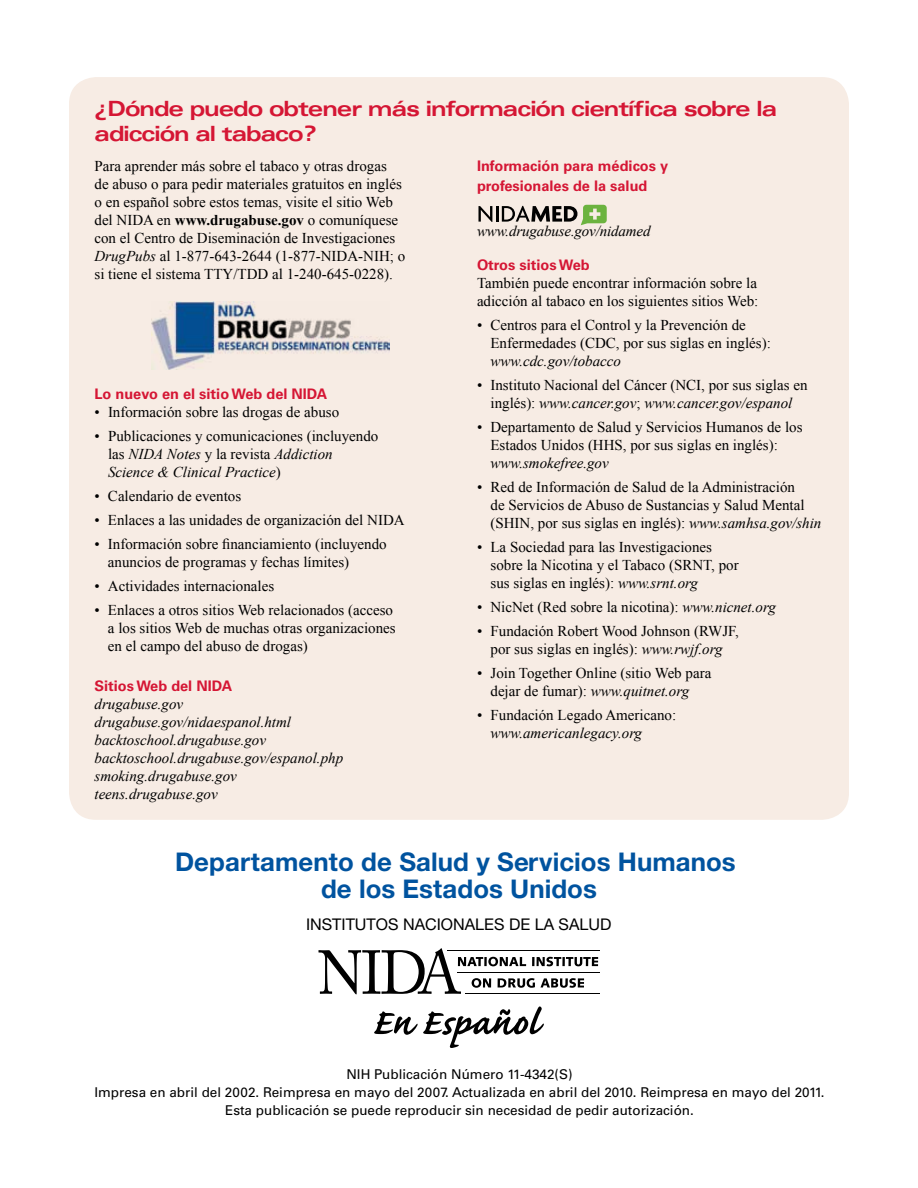
<style>
.page{position:relative;width:918px;height:1188px;background:#fff}
.page>*{position:absolute;margin:0;border:0;box-sizing:border-box;transform-origin:0 0}
.t1{font:700 25.8px/26.4px "Helvetica Neue LT Std";letter-spacing:.005em;color:#00539f;text-align:center}
.t2{font:700 expanded 21px/25.2px "Univers LT Std";letter-spacing:-.05em;color:#d51634}
.t3{font:16.2px "Helvetica Neue LT Std";color:#000}
.t4{font:15px/18px "Times New Roman";color:#000}
.t5{font:italic 15px/18px "Times New Roman";color:#000}
.t6{font:700 14.55px/20px "Univers LT Std";color:#d51634}
.t7{font:13.5px/18px "Univers LT Std";color:#000;text-align:center}
.s1{font-weight:700}
.s2{font-style:italic}
</style>
<div class="page">
<svg style="left:318px;top:948px;width:280px;height:46px"></svg>
<hr style="left:447px;top:950px;width:153px;height:1px;background:#000">
<hr style="left:465px;top:993px;width:135px;height:1px;background:#000">
<hr style="left:457px;top:972px;width:143px;height:1px;background:#000">
<svg style="left:374px;top:1006px;width:170px;height:42px"></svg>
<div style="left:69px;top:77px;width:780px;height:743px;background:#f7ece4;border-radius:27px"></div>
<img style="left:152px;top:301px;width:237px;height:68px">
<svg style="left:478px;top:205px;width:129px;height:20px"></svg>
<h2 class="t2" style="left:94px;top:96px;width:684px">¿Dónde puedo obtener más información científica sobre la adicción al tabaco?</h2>
<p class="t4" style="left:94px;top:157px;width:312px">Para aprender más sobre el tabaco y otras drogas<br>de abuso o para pedir materiales gratuitos en inglés o en español sobre estos temas, visite el sitio Web del NIDA en <span class="s1">www.drugabuse.gov</span> o comuníquese con el Centro de Diseminación de Investigaciones <span class="s2">DrugPubs</span> al 1-877-643-2644 (1-877-NIDA-NIH; o si tiene el sistema TTY/TDD al 1-240-645-0228).</p>
<p class="t6" style="left:477px;top:156px;width:193px">Información para médicos y profesionales de la salud</p>
<p class="t5" style="left:477px;top:222px;width:175px">www.drugabuse.gov/nidamed</p>
<p class="t6" style="left:477px;top:255px;width:114px">Otros sitios Web</p>
<p class="t4" style="left:477px;top:273px;width:283px">También puede encontrar información sobre la adicción al tabaco en los siguientes sitios Web:</p>
<p class="t4" style="left:490px;top:316px;width:282px;text-indent:-14px">• Centros para el Control y la Prevención de<br>Enfermedades (CDC, por sus siglas en inglés):</p>
<p class="t5" style="left:490px;top:352px;width:132px">www.cdc.gov/tobacco</p>
<p class="t4" style="left:477px;top:376px;width:332px;text-align:center">• Instituto Nacional del Cáncer (NCI, por sus siglas en inglés): <span class="s2">www.cancer.gov</span>; <span class="s2">www.cancer.gov/espanol</span></p>
<p class="t4" style="left:490px;top:418px;width:314px;text-indent:-14px">• Departamento de Salud y Servicios Humanos de los<br>Estados Unidos (HHS, por sus siglas en inglés):</p>
<p class="t5" style="left:490px;top:454px;width:120px">www.smokefree.gov</p>
<p class="t4" style="left:490px;top:478px;width:332px;text-indent:-14px">• Red de Información de Salud de la Administración<br>de Servicios de Abuso de Sustancias y Salud Mental (SHIN, por sus siglas en inglés): <span class="s2">www.samhsa.gov/shin</span></p>
<p class="t4" style="left:490px;top:538px;width:250px;text-indent:-14px">• La Sociedad para las Investigaciones sobre la Nicotina y el Tabaco (SRNT, por sus siglas en inglés): <span class="s2">www.srnt.org</span></p>
<p class="t4" style="left:477px;top:598px;width:300px">• NicNet (Red sobre la nicotina): <span class="s2">www.nicnet.org</span></p>
<p class="t4" style="left:477px;top:622px;width:264px;text-align:center">• Fundación Robert Wood Johnson (RWJF, por sus siglas en inglés): <span class="s2">www.rwjf.org</span></p>
<p class="t4" style="left:477px;top:664px;width:236px;text-align:center">• Join Together Online (sitio Web para dejar de fumar): <span class="s2">www.quitnet.org</span></p>
<p class="t4" style="left:477px;top:706px;width:201px">• Fundación Legado Americano:</p>
<p class="t5" style="left:490px;top:724px;width:153px">www.americanlegacy.org</p>
<p class="t6" style="left:94px;top:384px;width:234px">Lo nuevo en el sitio Web del NIDA</p>
<p class="t4" style="left:94px;top:403px;width:246px">• Información sobre las drogas de abuso</p>
<p class="t4" style="left:108px;top:427px;width:272px;text-indent:-14px">• Publicaciones y comunicaciones (incluyendo las <span class="s2">NIDA Notes</span> y la revista <span class="s2">Addiction<br>Science &amp; Clinical Practice</span>)</p>
<p class="t4" style="left:94px;top:487px;width:148px">• Calendario de eventos</p>
<p class="t4" style="left:94px;top:511px;width:312px">• Enlaces a las unidades de organización del NIDA</p>
<p class="t4" style="left:108px;top:535px;width:280px;text-indent:-14px">• Información sobre financiamiento (incluyendo anuncios de programas y fechas límites)</p>
<p class="t4" style="left:94px;top:577px;width:181px">• Actividades internacionales</p>
<p class="t4" style="left:108px;top:601px;width:289px;text-indent:-14px">• Enlaces a otros sitios Web relacionados (acceso a los sitios Web de muchas otras organizaciones en el campo del abuso de drogas)</p>
<p class="t6" style="left:94px;top:676px;width:139px">Sitios Web del NIDA</p>
<p class="t5" style="left:94px;top:694px;width:250px">drugabuse.gov drugabuse.gov/nidaespanol.html backtoschool.drugabuse.gov backtoschool.drugabuse.gov/espanol.php smoking.drugabuse.gov teens.drugabuse.gov</p>
<h1 class="t1" style="left:175px;top:848px;width:562px">Departamento de Salud y Servicios Humanos de los Estados Unidos</h1>
<p class="t3" style="left:306px;top:915px;width:307px">INSTITUTOS NACIONALES DE LA SALUD</p>
<p class="t7" style="left:94px;top:1065px;width:732px">NIH Publicación Número 11-4342(S)<br>Impresa en abril del 2002. Reimpresa en mayo del 2007. Actualizada en abril del 2010. Reimpresa en mayo del 2011.<br>Esta publicación se puede reproducir sin necesidad de pedir autorización.</p>
</div>
